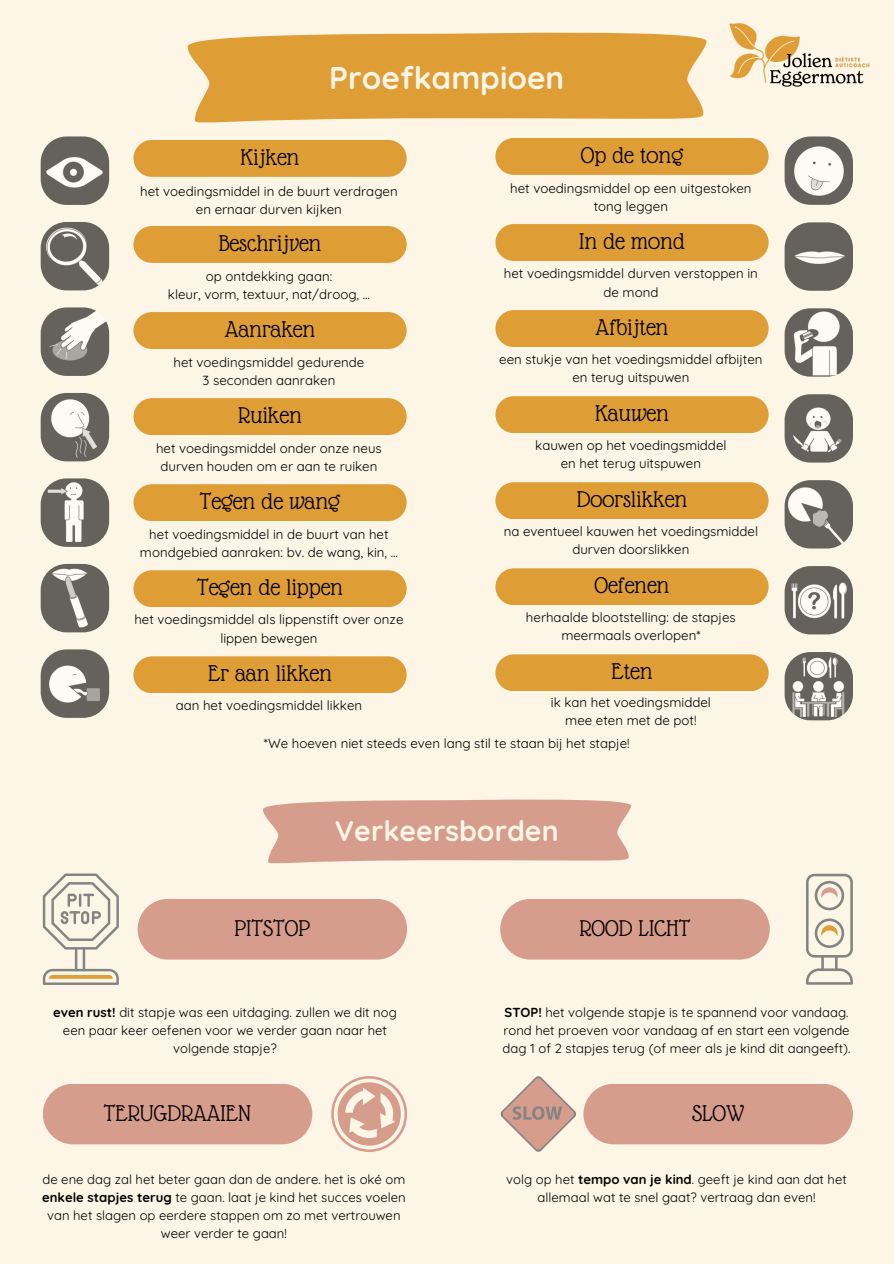
<style>
.page{position:relative;width:894px;height:1264px;background:#fff}
.page>*{position:absolute;margin:0;border:0;box-sizing:border-box;transform-origin:0 0}
.t1{font:700 31.35px "Quicksand";color:#fdf5e6}
.t2{font:700 28.35px "Quicksand";color:#fdf5e6}
.t3{font:24.75px "Glass Antiqua";color:#000}
.t4{font:13.2px/18.1px "Quicksand";color:#000;text-align:center}
.t5{font:13.05px/17.9px "Quicksand";color:#000;text-align:center}
.s1{font-weight:700}
</style>
<div class="page">
<div style="left:0;top:0;width:893px;height:1263px;background:#fdf5e6"></div>
<svg style="left:187px;top:32px;width:519px;height:91px;background:#e2a649"></svg>
<svg style="left:43px;top:873px;width:76px;height:76px"></svg>
<svg style="left:43px;top:968px;width:76px;height:16px"></svg>
<hr style="left:75px;top:947px;width:2px;height:24px;background:#868482">
<hr style="left:83px;top:947px;width:2px;height:24px;background:#868482">
<div style="left:137px;top:899px;width:270px;height:60px;background:#d69c8c"></div>
<svg style="left:806px;top:873px;width:46px;height:111px"></svg>
<div style="left:500px;top:899px;width:269px;height:60px;background:#d69c8c"></div>
<div style="left:43px;top:1084px;width:269px;height:60px;background:#d69c8c"></div>
<svg style="left:331px;top:1076px;width:75px;height:75px"></svg>
<div style="left:583px;top:1084px;width:269px;height:60px;background:#d69c8c"></div>
<svg style="left:500px;top:1076px;width:75px;height:75px"></svg>
<img style="left:41px;top:136px;width:68px;height:69px;border-radius:26px">
<img style="left:41px;top:222px;width:68px;height:68px;border-radius:26px">
<img style="left:41px;top:307px;width:68px;height:69px;border-radius:26px">
<img style="left:41px;top:393px;width:68px;height:68px;border-radius:26px">
<img style="left:41px;top:478px;width:68px;height:69px;border-radius:26px">
<img style="left:41px;top:564px;width:68px;height:68px;border-radius:26px">
<div style="left:133px;top:140px;width:273px;height:37px;background:#df9d36;border-radius:18px"></div>
<div style="left:133px;top:226px;width:273px;height:37px;background:#df9d36;border-radius:18px"></div>
<div style="left:133px;top:312px;width:273px;height:37px;background:#df9d36;border-radius:18px"></div>
<div style="left:133px;top:398px;width:273px;height:37px;background:#df9d36;border-radius:18px"></div>
<div style="left:133px;top:484px;width:273px;height:37px;background:#df9d36;border-radius:18px"></div>
<div style="left:133px;top:570px;width:273px;height:37px;background:#df9d36;border-radius:18px"></div>
<img style="left:41px;top:649px;width:68px;height:69px;border-radius:26px">
<div style="left:133px;top:656px;width:273px;height:37px;background:#df9d36;border-radius:18px"></div>
<img style="left:784px;top:308px;width:68px;height:68px;border-radius:26px">
<img style="left:784px;top:394px;width:68px;height:68px;border-radius:26px">
<img style="left:784px;top:652px;width:68px;height:68px;border-radius:26px">
<img style="left:784px;top:566px;width:68px;height:68px;border-radius:26px">
<img style="left:784px;top:480px;width:68px;height:68px;border-radius:26px">
<img style="left:784px;top:222px;width:68px;height:69px;border-radius:26px">
<img style="left:784px;top:136px;width:68px;height:69px;border-radius:26px">
<div style="left:495px;top:138px;width:273px;height:37px;background:#df9d36;border-radius:18px"></div>
<div style="left:495px;top:224px;width:273px;height:37px;background:#df9d36;border-radius:18px"></div>
<div style="left:495px;top:310px;width:273px;height:37px;background:#df9d36;border-radius:18px"></div>
<div style="left:495px;top:396px;width:273px;height:37px;background:#df9d36;border-radius:18px"></div>
<div style="left:495px;top:482px;width:273px;height:37px;background:#df9d36;border-radius:18px"></div>
<div style="left:495px;top:568px;width:273px;height:37px;background:#df9d36;border-radius:18px"></div>
<div style="left:495px;top:654px;width:273px;height:37px;background:#df9d36;border-radius:18px"></div>
<img style="left:729px;top:23px;width:141px;height:64px">
<svg style="left:263px;top:799px;width:368px;height:65px;background:#daa696"></svg>
<p class="t3" style="left:240px;top:144px;width:60px">Kijken</p>
<p class="t1" style="left:329px;top:58px;width:236px">Proefkampioen</p>
<h4 class="t3" style="left:580px;top:142px;width:104px">Op de tong</h4>
<h4 class="t4" style="left:140px;top:181px;width:259px">het voedingsmiddel in de buurt verdragen en ernaar durven kijken</h4>
<h4 class="t4" style="left:510px;top:179px;width:243px">het voedingsmiddel op een uitgestoken tong leggen</h4>
<p class="t3" style="left:219px;top:230px;width:104px">Beschrijven</p>
<p class="t3" style="left:579px;top:228px;width:107px">In de mond</p>
<p class="t4" style="left:206px;top:267px;width:128px">op ontdekking gaan:</p>
<p class="t4" style="left:168px;top:285px;width:203px">kleur, vorm, textuur, nat/droog, ...</p>
<p class="t4" style="left:504px;top:264px;width:255px">het voedingsmiddel durven verstoppen in de mond</p>
<h1 class="t3" style="left:225px;top:316px;width:92px">Aanraken</h1>
<p class="t3" style="left:595px;top:314px;width:74px">Afbijten</p>
<h4 class="t4" style="left:173px;top:353px;width:192px">het voedingsmiddel gedurende</h4>
<p class="t4" style="left:202px;top:371px;width:134px">3 seconden aanraken</p>
<h4 class="t4" style="left:499px;top:350px;width:265px">een stukje van het voedingsmiddel afbijten en terug uitspuwen</h4>
<p class="t3" style="left:238px;top:402px;width:65px">Ruiken</p>
<h4 class="t3" style="left:595px;top:400px;width:75px">Kauwen</h4>
<h4 class="t4" style="left:156px;top:439px;width:227px">het voedingsmiddel onder onze neus durven houden om er aan te ruiken</h4>
<p class="t4" style="left:535px;top:436px;width:193px">kauwen op het voedingsmiddel</p>
<p class="t4" style="left:560px;top:454px;width:142px">en het terug uitspuwen</p>
<p class="t3" style="left:200px;top:488px;width:142px">Tegen de wang</p>
<p class="t3" style="left:576px;top:486px;width:112px">Doorslikken</p>
<p class="t4" style="left:140px;top:524px;width:259px">het voedingsmiddel in de buurt van het mondgebied aanraken: bv. de wang, kin, ...</p>
<h4 class="t4" style="left:503px;top:522px;width:256px">na eventueel kauwen het voedingsmiddel durven doorslikken</h4>
<p class="t3" style="left:197px;top:574px;width:147px">Tegen de lippen</p>
<p class="t3" style="left:594px;top:572px;width:76px">Oefenen</p>
<p class="t4" style="left:134px;top:610px;width:270px">het voedingsmiddel als lippenstift over onze lippen bewegen</p>
<p class="t4" style="left:526px;top:607px;width:211px">herhaalde blootstelling: de stapjes meermaals overlopen*</p>
<h4 class="t3" style="left:208px;top:660px;width:125px">Er aan likken</h4>
<h4 class="t3" style="left:611px;top:658px;width:43px">Eten</h4>
<h4 class="t4" style="left:550px;top:693px;width:162px">ik kan het voedingsmiddel</h4>
<p class="t4" style="left:565px;top:711px;width:133px">mee eten met de pot!</p>
<p class="t4" style="left:264px;top:733px;width:367px">*We hoeven niet steeds even lang stil te staan bij het stapje!</p>
<p class="t4" style="left:176px;top:696px;width:188px">aan het voedingsmiddel likken</p>
<h4 class="t2" style="left:335px;top:812px;width:225px">Verkeersborden</h4>
<p class="t3" style="left:234px;top:915px;width:77px">PITSTOP</p>
<p class="t3" style="left:579px;top:915px;width:113px">ROOD LICHT</p>
<p class="t5" style="left:53px;top:1003px;width:345px"><span class="s1">even rust!</span> dit stapje was een uitdaging. zullen we dit nog een paar keer oefenen voor we verder gaan naar het volgende stapje?</p>
<p class="t5" style="left:502px;top:1003px;width:349px;text-align:left"><span class="s1">STOP!</span> het volgende stapje is te spannend voor vandaag. rond het proeven voor vandaag af en start een volgende dag 1 of 2 stapjes terug (of meer als je kind dit aangeeft).</p>
<p class="t3" style="left:104px;top:1100px;width:149px">TERUGDRAAIEN</p>
<p class="t3" style="left:692px;top:1100px;width:54px">SLOW</p>
<p class="t5" style="left:42px;top:1170px;width:365px">de ene dag zal het beter gaan dan de andere. het is oké om <span class="s1">enkele stapjes terug</span> te gaan. laat je kind het succes voelen van het slagen op eerdere stappen om zo met vertrouwen weer verder te gaan!</p>
<h4 class="t5" style="left:506px;top:1170px;width:342px">volg op het <span class="s1">tempo van je kind</span>. geeft je kind aan dat het allemaal wat te snel gaat? vertraag dan even!</h4>
</div>
